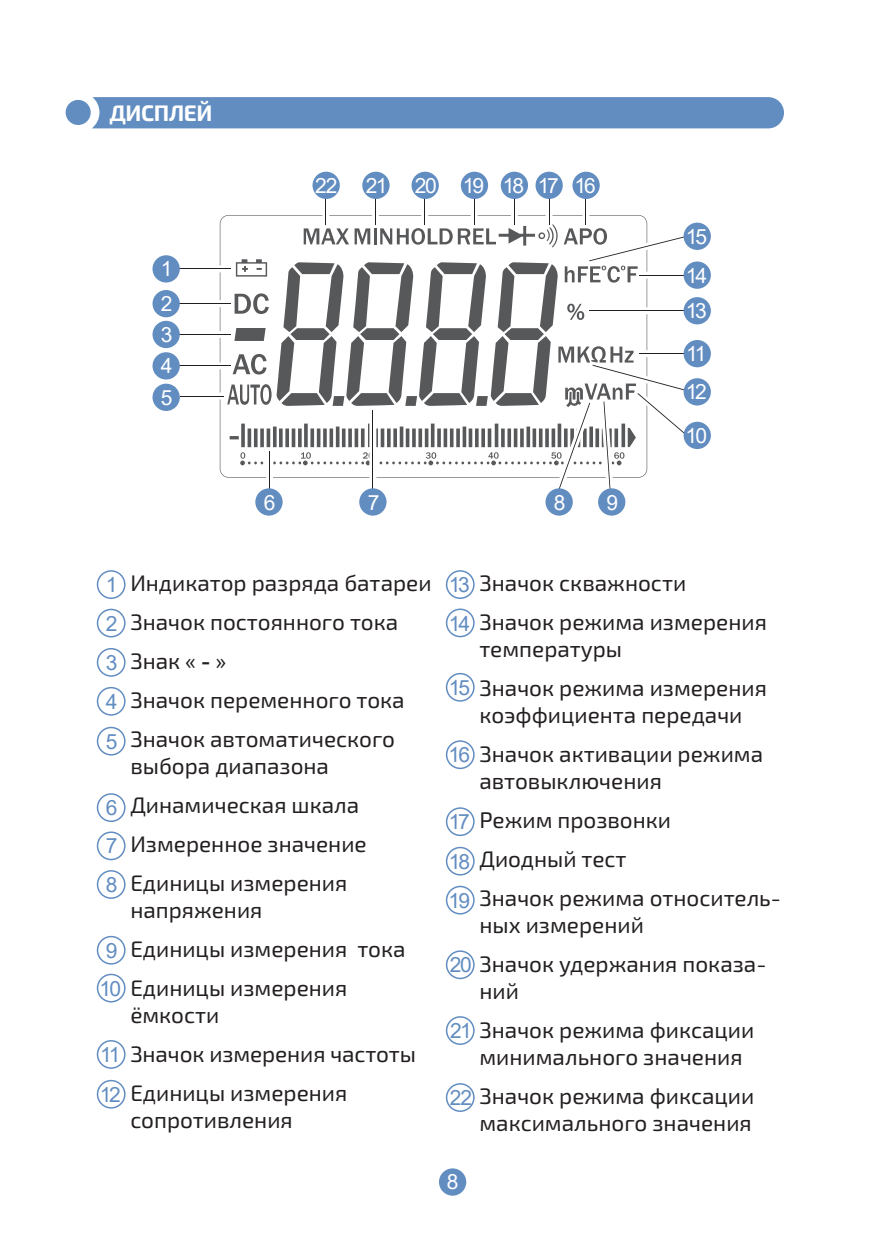
<style>
.page{position:relative;width:893px;height:1259px;background:#fff}
.page>*{position:absolute;margin:0;border:0;box-sizing:border-box;transform-origin:0 0}
.t1{font:22.5px/39px "Exo 2.0";color:#231f20}
.t2{font:700 22.5px "Exo 2.0";letter-spacing:-.02em;color:#fff}
.t3{font:21px/31.5px "Arial";letter-spacing:-.09em;color:#fff}
.t4{font:21px/39.3px "Arial";color:#628dc1;text-align:justify}
.s1{font-weight:700}
.s2{font-family:"Arial";font-size:21px;color:#628dc1}
</style>
<div class="page">
<div style="left:97px;top:570px;width:29px;height:29px;border:2px solid #628dc1;border-radius:50%"></div>
<div style="left:446px;top:570px;width:29px;height:29px;border:2px solid #628dc1;border-radius:50%"></div>
<div style="left:446px;top:608px;width:29px;height:29px;border:2px solid #628dc1;border-radius:50%"></div>
<div style="left:446px;top:673px;width:29px;height:28px;border:2px solid #628dc1;border-radius:50%"></div>
<div style="left:446px;top:740px;width:29px;height:29px;border:2px solid #628dc1;border-radius:50%"></div>
<div style="left:446px;top:807px;width:29px;height:29px;border:2px solid #628dc1;border-radius:50%"></div>
<div style="left:446px;top:847px;width:29px;height:28px;border:2px solid #628dc1;border-radius:50%"></div>
<div style="left:446px;top:885px;width:29px;height:29px;border:2px solid #628dc1;border-radius:50%"></div>
<div style="left:446px;top:950px;width:29px;height:29px;border:2px solid #628dc1;border-radius:50%"></div>
<div style="left:446px;top:1016px;width:29px;height:29px;border:2px solid #628dc1;border-radius:50%"></div>
<div style="left:446px;top:1083px;width:29px;height:29px;border:2px solid #628dc1;border-radius:50%"></div>
<div style="left:97px;top:608px;width:29px;height:29px;border:2px solid #628dc1;border-radius:50%"></div>
<div style="left:97px;top:648px;width:29px;height:29px;border:2px solid #628dc1;border-radius:50%"></div>
<div style="left:97px;top:687px;width:29px;height:28px;border:2px solid #628dc1;border-radius:50%"></div>
<div style="left:97px;top:727px;width:29px;height:28px;border:2px solid #628dc1;border-radius:50%"></div>
<div style="left:97px;top:793px;width:29px;height:29px;border:2px solid #628dc1;border-radius:50%"></div>
<div style="left:97px;top:831px;width:29px;height:29px;border:2px solid #628dc1;border-radius:50%"></div>
<div style="left:97px;top:870px;width:29px;height:29px;border:2px solid #628dc1;border-radius:50%"></div>
<div style="left:97px;top:936px;width:29px;height:28px;border:2px solid #628dc1;border-radius:50%"></div>
<div style="left:97px;top:973px;width:29px;height:29px;border:2px solid #628dc1;border-radius:50%"></div>
<div style="left:97px;top:1040px;width:29px;height:28px;border:2px solid #628dc1;border-radius:50%"></div>
<div style="left:97px;top:1079px;width:29px;height:29px;border:2px solid #628dc1;border-radius:50%"></div>
<div style="left:66px;top:97px;width:718px;height:31px;background:#628dc1"></div>
<svg style="left:177px;top:195px;width:516px;height:298px"></svg>
<div style="left:152px;top:255px;width:28px;height:27px;background:#628dc1;border-radius:50%"></div>
<div style="left:152px;top:290px;width:28px;height:27px;background:#628dc1;border-radius:50%"></div>
<div style="left:152px;top:321px;width:28px;height:27px;background:#628dc1;border-radius:50%"></div>
<div style="left:152px;top:352px;width:28px;height:27px;background:#628dc1;border-radius:50%"></div>
<div style="left:152px;top:384px;width:28px;height:27px;background:#628dc1;border-radius:50%"></div>
<div style="left:255px;top:488px;width:28px;height:27px;background:#628dc1;border-radius:50%"></div>
<div style="left:359px;top:488px;width:28px;height:27px;background:#628dc1;border-radius:50%"></div>
<div style="left:545px;top:488px;width:28px;height:27px;background:#628dc1;border-radius:50%"></div>
<div style="left:598px;top:488px;width:27px;height:27px;background:#628dc1;border-radius:50%"></div>
<div style="left:684px;top:378px;width:27px;height:27px;background:#628dc1;border-radius:50%"></div>
<div style="left:684px;top:422px;width:27px;height:27px;background:#628dc1;border-radius:50%"></div>
<div style="left:684px;top:340px;width:27px;height:27px;background:#628dc1;border-radius:50%"></div>
<div style="left:684px;top:297px;width:27px;height:27px;background:#628dc1;border-radius:50%"></div>
<div style="left:684px;top:261px;width:27px;height:28px;background:#628dc1;border-radius:50%"></div>
<div style="left:684px;top:223px;width:27px;height:27px;background:#628dc1;border-radius:50%"></div>
<div style="left:312px;top:172px;width:28px;height:27px;background:#628dc1;border-radius:50%"></div>
<div style="left:362px;top:172px;width:28px;height:27px;background:#628dc1;border-radius:50%"></div>
<div style="left:411px;top:172px;width:28px;height:27px;background:#628dc1;border-radius:50%"></div>
<div style="left:461px;top:172px;width:27px;height:27px;background:#628dc1;border-radius:50%"></div>
<div style="left:501px;top:172px;width:27px;height:27px;background:#628dc1;border-radius:50%"></div>
<div style="left:535px;top:172px;width:28px;height:27px;background:#628dc1;border-radius:50%"></div>
<div style="left:572px;top:172px;width:28px;height:27px;background:#628dc1;border-radius:50%"></div>
<div style="left:439px;top:1168px;width:27px;height:27px;background:#628dc1;border-radius:50%"></div>
<p class="t2" style="left:109px;top:100px;width:105px">ДИСПЛЕЙ</p>
<p class="t3" style="left:161px;top:251px;width:13px;line-height:34.8px">1<br>2</p>
<p class="t3" style="left:161px;top:319px;width:13px;text-align:justify">3<br>4<br>5</p>
<p class="t3" style="left:315px;top:170px;width:24px">22</p>
<p class="t3" style="left:366px;top:170px;width:23px">21</p>
<p class="t3" style="left:415px;top:170px;width:183px">20 19 18 17 16</p>
<p class="t3" style="left:264px;top:486px;width:13px">6</p>
<p class="t3" style="left:368px;top:486px;width:13px">7</p>
<p class="t3" style="left:554px;top:486px;width:13px">8</p>
<p class="t3" style="left:606px;top:486px;width:13px">9</p>
<p class="t3" style="left:686px;top:221px;width:23px">15</p>
<p class="t3" style="left:686px;top:259px;width:23px">14</p>
<p class="t3" style="left:686px;top:295px;width:23px">13</p>
<p class="t3" style="left:686px;top:338px;width:22px">11</p>
<p class="t3" style="left:686px;top:370px;width:23px;line-height:43.5px">12<br>10</p>
<p class="t1" style="left:130px;top:564px;width:303px">Индикатор разряда батареи<br>Значок постоянного тока<br>Знак « <span class="s1">-</span> »<br>Значок переменного тока<br>Значок автоматического</p>
<p class="t1" style="left:130px;top:747px;width:238px">выбора диапазона<br>Динамическая шкала<br>Измеренное значение<br>Единицы измерения</p>
<p class="t1" style="left:130px;top:891px;width:277px">напряжения<br>Единицы измерения тока</p>
<p class="t4" style="left:106px;top:565px;width:13px">1</p>
<p class="t4" style="left:106px;top:603px;width:13px">2<br>3<br>4<br>5</p>
<p class="t4" style="left:106px;top:788px;width:13px;line-height:38.4px">6<br>7<br>8</p>
<p class="t4" style="left:106px;top:930px;width:13px">9</p>
<p class="t1" style="left:100px;top:969px;width:249px"><span class="s2">10</span> Единицы измерения</p>
<p class="t1" style="left:100px;top:996px;width:317px;text-indent:30px">ёмкости<br><span class="s2">11</span> Значок измерения частоты</p>
<p class="t1" style="left:100px;top:1074px;width:249px"><span class="s2">12</span> Единицы измерения</p>
<p class="t1" style="left:130px;top:1101px;width:164px">сопротивления</p>
<p class="t1" style="left:449px;top:564px;width:239px"><span class="s2">13</span> Значок скважности</p>
<p class="t1" style="left:449px;top:603px;width:320px"><span class="s2">14</span> Значок режима измерения</p>
<p class="t1" style="left:479px;top:630px;width:144px">температуры</p>
<p class="t1" style="left:449px;top:669px;width:320px"><span class="s2">15</span> Значок режима измерения</p>
<p class="t1" style="left:479px;top:696px;width:265px">коэффициента передачи</p>
<p class="t1" style="left:449px;top:735px;width:316px"><span class="s2">16</span> Значок активации режима</p>
<p class="t1" style="left:449px;top:762px;width:224px;text-indent:31px">автовыключения<br><span class="s2">17</span> Режим прозвонки</p>
<p class="t1" style="left:449px;top:840px;width:334px"><sub>18</sub> Диодный тест<br><sub>19</sub> Значок режима относитель-</p>
<p class="t1" style="left:479px;top:906px;width:166px">ных измерений</p>
<p class="t1" style="left:450px;top:945px;width:318px"><span class="s2">20</span> Значок удержания показа-</p>
<p class="t1" style="left:479px;top:972px;width:41px">ний</p>
<p class="t1" style="left:450px;top:1011px;width:306px"><span class="s2">21</span> Значок режима фиксации</p>
<p class="t1" style="left:479px;top:1038px;width:265px">минимального значения</p>
<p class="t1" style="left:450px;top:1077px;width:306px"><span class="s2">22</span> Значок режима фиксации</p>
<p class="t3" style="left:447px;top:1165px;width:13px">8</p>
<p class="t1" style="left:479px;top:1104px;width:274px">максимального значения</p>
</div>
